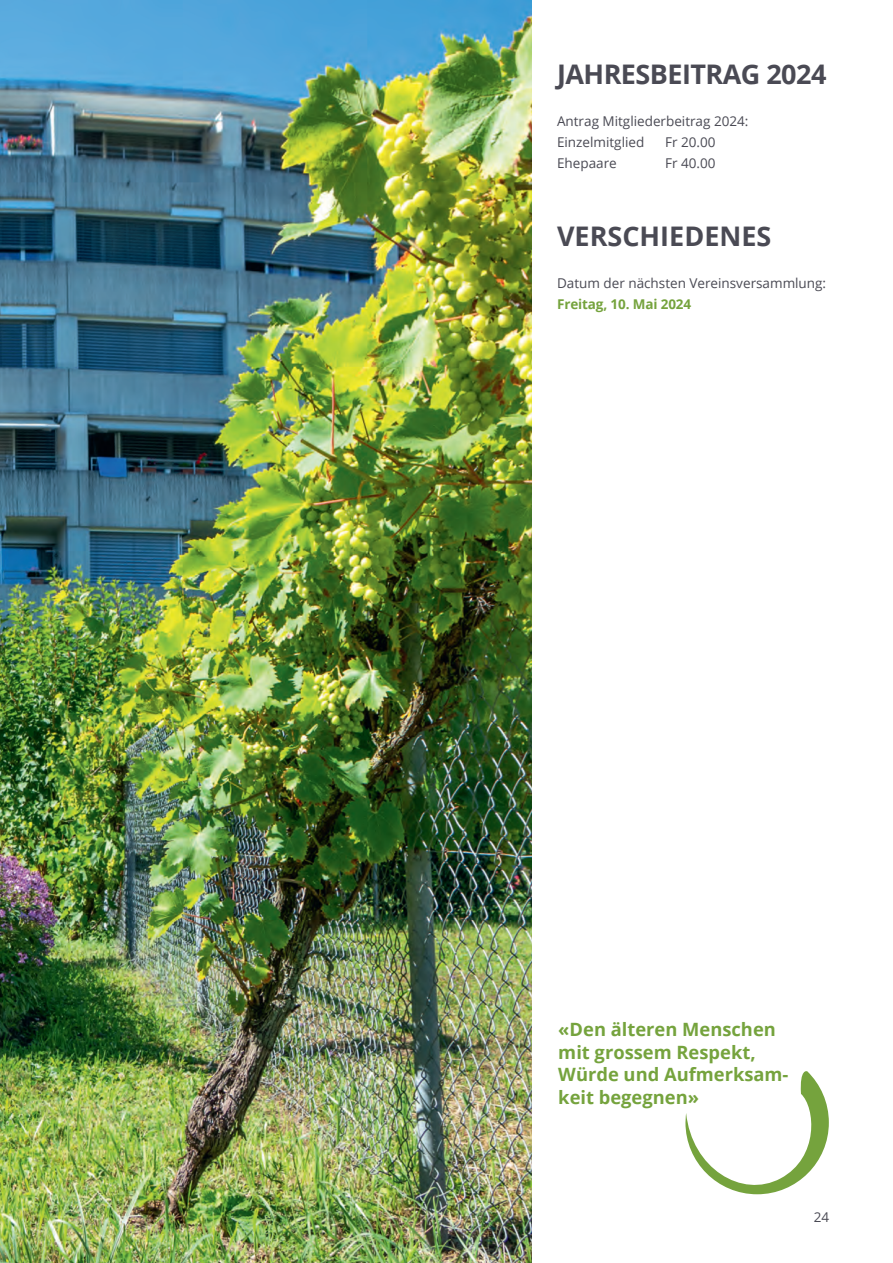
<style>
.page{position:relative;width:893px;height:1263px;background:#fff}
.page>*{position:absolute;margin:0;border:0;box-sizing:border-box;transform-origin:0 0}
.t1{font:700 27px "Open Sans";letter-spacing:-.02em;color:#4a4a54}
.t2{font:700 27px "Open Sans";color:#4a4a54}
.t3{font:700 18.3px/22.5px "Open Sans";color:#75a33d}
.t4{font:13.5px/21px "Open Sans";color:#4a4a54}
.t5{font:700 13.5px "Open Sans";letter-spacing:-.01em;color:#75a33d}
</style>
<div class="page">
<img style="left:0;top:0;width:531px;height:1263px">
<svg style="left:685px;top:1071px;width:144px;height:124px"></svg>
<h1 class="t1" style="left:557px;top:56px;width:271px">JAHRESBEITRAG 2024</h1>
<p class="t4" style="left:557px;top:111px;width:193px">Antrag Mitgliederbeitrag 2024:<br>Einzelmitglied</p>
<p class="t4" style="left:665px;top:132px;width:52px">Fr 20.00</p>
<p class="t4" style="left:557px;top:153px;width:61px">Ehepaare</p>
<p class="t4" style="left:665px;top:153px;width:52px">Fr 40.00</p>
<h1 class="t2" style="left:557px;top:218px;width:216px">VERSCHIEDENES</h1>
<p class="t4" style="left:557px;top:273px;width:271px">Datum der nächsten Vereinsversammlung:</p>
<p class="t5" style="left:557px;top:295px;width:136px">Freitag, 10. Mai 2024</p>
<h2 class="t3" style="left:558px;top:1018px;width:232px">«Den älteren Menschen mit grossem Respekt,<br>Würde und Aufmerksam&shy;keit begegnen»</h2>
<p class="t4" style="left:814px;top:1206px;width:17px">24</p>
</div>
